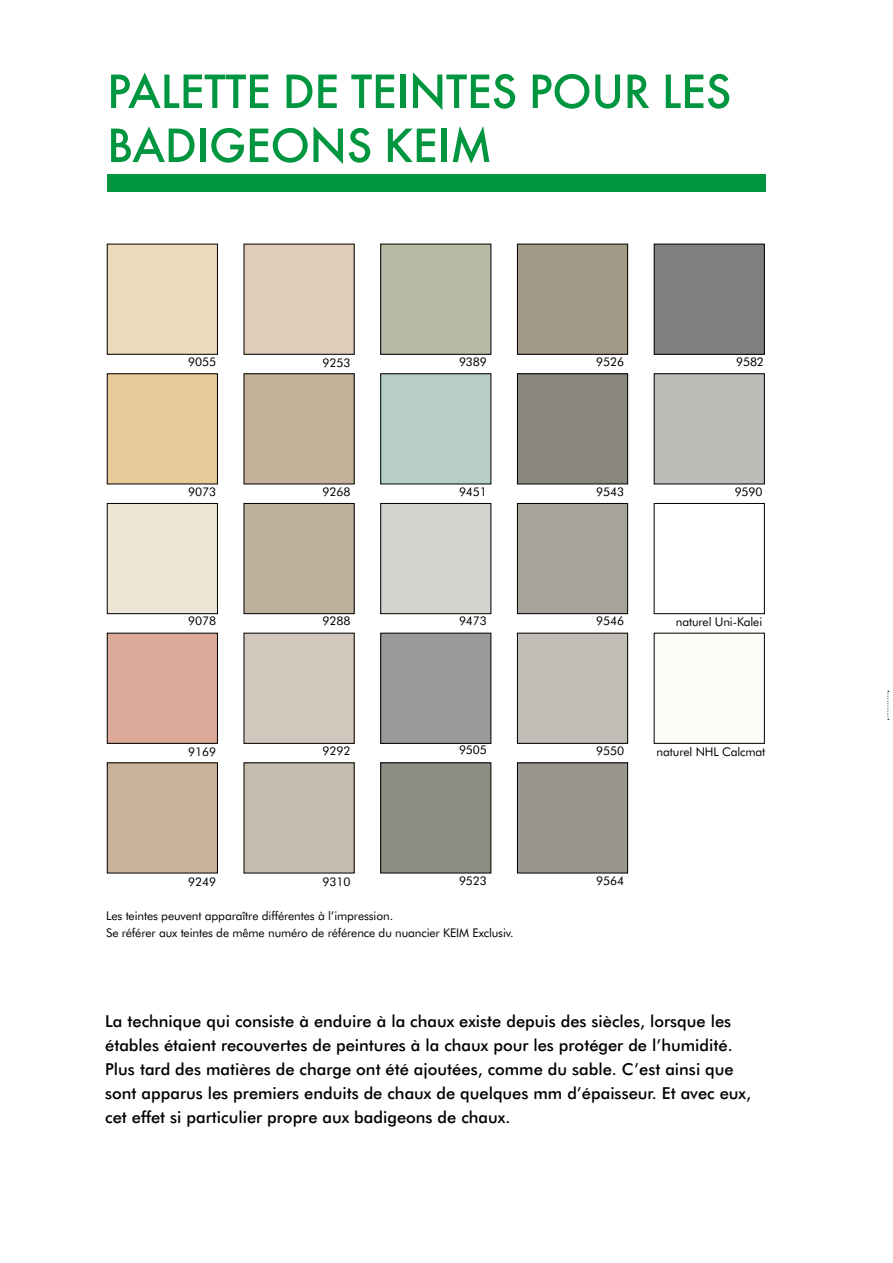
<style>
.page{position:relative;width:893px;height:1263px;background:#fff}
.page>*{position:absolute;margin:0;border:0;box-sizing:border-box;transform-origin:0 0}
.t1{font:500 50.1px/54px "Futura T";letter-spacing:-.01em;color:#00953f}
.t2{font:500 16.5px/24px "Futura BT";color:#000}
.t3{font:12px/16.5px "Futura BT";letter-spacing:-.01em;color:#000}
</style>
<div class="page">
<svg style="left:887px;top:691px;width:2px;height:29px"></svg>
<div style="left:244px;top:503px;width:110px;height:111px;background:#bdb09d"></div>
<div style="left:244px;top:503px;width:110px;height:111px;border:1px solid #000"></div>
<div style="left:244px;top:374px;width:110px;height:110px;background:#c4b39b"></div>
<div style="left:517px;top:633px;width:111px;height:110px;background:#c1beb7"></div>
<div style="left:517px;top:633px;width:111px;height:110px;border:1px solid #000"></div>
<div style="left:244px;top:244px;width:110px;height:110px;background:#dfcdb9"></div>
<div style="left:517px;top:503px;width:111px;height:111px;background:#a9a499"></div>
<div style="left:517px;top:503px;width:111px;height:111px;border:1px solid #000"></div>
<div style="left:107px;top:763px;width:110px;height:110px;background:#cab298"></div>
<div style="left:107px;top:763px;width:111px;height:110px;border:1px solid #000"></div>
<div style="left:517px;top:374px;width:111px;height:110px;background:#8c877e"></div>
<div style="left:517px;top:374px;width:111px;height:110px;border:1px solid #000"></div>
<div style="left:381px;top:374px;width:110px;height:110px;background:#b7cec8"></div>
<div style="left:381px;top:244px;width:110px;height:110px;background:#b8baa5"></div>
<div style="left:654px;top:503px;width:110px;height:111px;border:1px solid #000"></div>
<div style="left:654px;top:633px;width:110px;height:110px;background:#fbfbf8"></div>
<div style="left:244px;top:763px;width:110px;height:110px;background:#c6bcad"></div>
<div style="left:654px;top:374px;width:110px;height:110px;background:#bcbcb8"></div>
<div style="left:244px;top:633px;width:110px;height:110px;background:#d3c8bd"></div>
<div style="left:654px;top:244px;width:110px;height:110px;background:#7f817f"></div>
<div style="left:654px;top:244px;width:110px;height:110px;border:1px solid #000"></div>
<div style="left:107px;top:633px;width:110px;height:110px;background:#dda998"></div>
<div style="left:107px;top:633px;width:111px;height:110px;border:1px solid #000"></div>
<div style="left:107px;top:503px;width:110px;height:111px;background:#efe7d5"></div>
<div style="left:107px;top:503px;width:111px;height:111px;border:1px solid #000"></div>
<div style="left:381px;top:763px;width:110px;height:110px;background:#8e8d84"></div>
<div style="left:380px;top:763px;width:111px;height:110px;border:1px solid #000"></div>
<div style="left:107px;top:374px;width:110px;height:110px;background:#e9ca9b"></div>
<div style="left:107px;top:374px;width:111px;height:110px;border:1px solid #000"></div>
<div style="left:381px;top:633px;width:110px;height:110px;background:#989b97"></div>
<div style="left:380px;top:633px;width:111px;height:110px;border:1px solid #000"></div>
<div style="left:107px;top:244px;width:110px;height:110px;background:#ecdabc"></div>
<div style="left:107px;top:244px;width:111px;height:110px;border:1px solid #000"></div>
<div style="left:381px;top:503px;width:110px;height:111px;background:#d3d3cd"></div>
<div style="left:380px;top:503px;width:111px;height:111px;border:1px solid #000"></div>
<div style="left:517px;top:763px;width:111px;height:110px;background:#9b9590"></div>
<div style="left:517px;top:763px;width:111px;height:110px;border:1px solid #000"></div>
<div style="left:517px;top:244px;width:111px;height:110px;background:#a39b88"></div>
<div style="left:517px;top:244px;width:111px;height:110px;border:1px solid #000"></div>
<div style="left:107px;top:174px;width:658px;height:18px;background:#00953f"></div>
<h1 class="t1" style="left:107px;top:64px;width:626px">PALETTE DE TEINTES POUR LES<br>BADIGEONS KEIM</h1>
<p class="t3" style="left:188px;top:353px;width:29px">9055</p>
<p class="t3" style="left:323px;top:354px;width:29px">9253</p>
<p class="t3" style="left:459px;top:353px;width:29px">9389</p>
<p class="t3" style="left:596px;top:353px;width:29px">9526</p>
<p class="t3" style="left:736px;top:353px;width:29px">9582</p>
<p class="t3" style="left:188px;top:484px;width:29px">9073</p>
<p class="t3" style="left:323px;top:483px;width:29px">9268</p>
<p class="t3" style="left:459px;top:484px;width:29px">9451</p>
<p class="t3" style="left:596px;top:484px;width:29px">9543</p>
<p class="t3" style="left:735px;top:484px;width:29px">9590</p>
<p class="t3" style="left:188px;top:613px;width:29px">9078</p>
<p class="t3" style="left:323px;top:612px;width:29px">9288</p>
<p class="t3" style="left:459px;top:613px;width:29px">9473</p>
<p class="t3" style="left:596px;top:613px;width:29px">9546</p>
<p class="t3" style="left:676px;top:614px;width:88px">naturel Uni-Kalei</p>
<p class="t3" style="left:188px;top:743px;width:29px">9169</p>
<p class="t3" style="left:323px;top:742px;width:29px">9292</p>
<p class="t3" style="left:459px;top:742px;width:29px">9505</p>
<p class="t3" style="left:596px;top:742px;width:29px">9550</p>
<p class="t3" style="left:657px;top:743px;width:110px">naturel NHL Calcmat</p>
<p class="t3" style="left:188px;top:874px;width:29px">9249</p>
<p class="t3" style="left:323px;top:873px;width:29px">9310</p>
<p class="t3" style="left:459px;top:872px;width:29px">9523</p>
<p class="t3" style="left:596px;top:872px;width:29px">9564</p>
<p class="t3" style="left:106px;top:908px;width:409px">Les teintes peuvent apparaître différentes à l’impression.<br>Se référer aux teintes de même numéro de référence du nuancier KEIM Exclusiv.</p>
<p class="t2" style="left:105px;top:1009px;width:647px">La technique qui consiste à enduire à la chaux existe depuis des siècles, lorsque les étables étaient recouvertes de peintures à la chaux pour les protéger de l’humidité.<br>Plus tard des matières de charge ont été ajoutées, comme du sable. C’est ainsi que sont apparus les premiers enduits de chaux de quelques mm d’épaisseur. Et avec eux, cet effet si particulier propre aux badigeons de chaux.</p>
</div>
